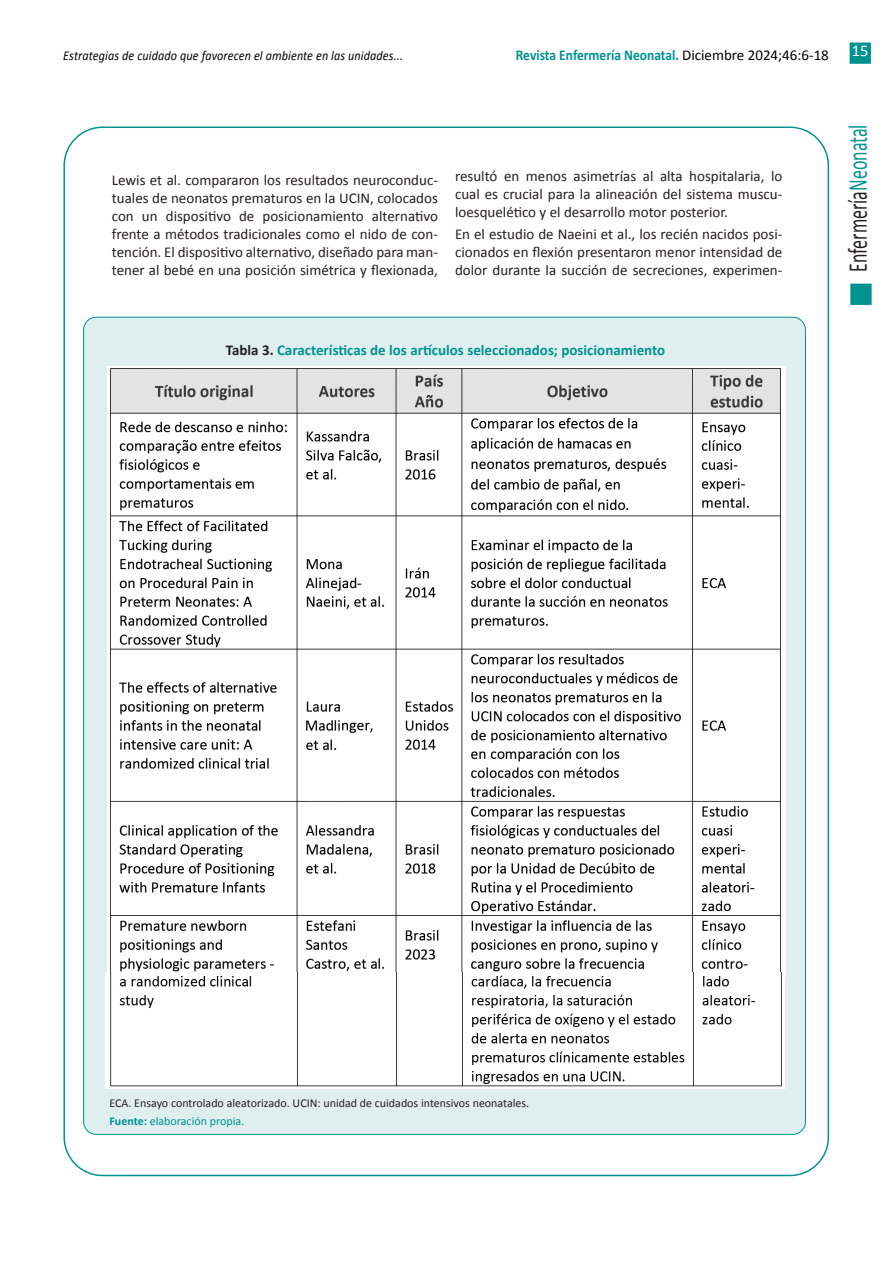
<style>
.page{position:relative;width:893px;height:1263px;background:#fff}
.page>*{position:absolute;margin:0;border:0;box-sizing:border-box;transform-origin:0 0}
.t1{font:27.15px "Calibri";color:#231f20;scale:.66 1}
.t2{font:16.5px "Calibri";color:#fff}
.t3{font:15px/18px "Calibri";color:#231f20;text-align:justify}
.Cuadros_Título{font:700 15px "Calibri";color:#009290}
.Cuadros_Título-2{font:700 15px "Calibri";color:#009290;scale:.9 1}
.t4{font:italic 13.5px "Calibri";letter-spacing:.01em;color:#000;scale:.9 1}
.Pie_x8_cuadros{font:12px "Calibri";color:#231f20}
.Pie_x8_cuadros-2{font:12px "Calibri";color:#009290}
.s1{font-weight:400;color:#000}
.s2{color:#231f20}
.s3{color:#009290}
.s4{font-weight:700}
</style>
<div class="page">
<div style="left:850px;top:284px;width:22px;height:21px;background:#009290;border:2px solid #009290"></div>
<div style="left:850px;top:43px;width:21px;height:21px;background:#009290;border:2px solid #009290"></div>
<div style="left:84px;top:317px;width:721px;height:817px;background:#dfeff0;border-radius:13px"></div>
<img style="left:108px;top:367px;width:678px;height:610px">
<img style="left:106px;top:972px;width:679px;height:117px">
<p class="t4" style="left:63px;top:47px;width:379px">Estrategias de cuidado que favorecen el ambiente en las unidades...</p>
<p class="Cuadros_Título-2" style="left:516px;top:46px;width:349px">Revista Enfermería Neonatal. <span class="s1">Diciembre 2024;46:6-18</span></p>
<p class="t2" style="left:852px;top:40px;width:18px">15</p>
<p class="t3" style="left:112px;top:171px;width:328px">Lewis et al. compararon los resultados neuroconduc&shy;tuales de neonatos prematuros en la UCIN, colocados con un dispositivo de posicionamiento alternativo frente a métodos tradicionales como el nido de con&shy;tención. El dispositivo alternativo, diseñado para man&shy;tener al bebé en una posición simétrica y flexionada,</p>
<p class="t3" style="left:455px;top:167px;width:329px">resultó en menos asimetrías al alta hospitalaria, lo cual es crucial para la alineación del sistema muscu&shy;loesquelético y el desarrollo motor posterior.</p>
<p class="t3" style="left:455px;top:225px;width:329px">En el estudio de Naeini et al., los recién nacidos posi&shy;cionados en flexión presentaron menor intensidad de dolor durante la succión de secreciones, experimen-</p>
<p class="Cuadros_Título" style="left:226px;top:340px;width:441px"><span class="s2">Tabla 3.</span> Características de los artículos seleccionados; posicionamiento</p>
<h1 class="t1" style="left:841px;top:272px;width:225px;rotate:-90deg">Enfermería<span class="s3">Neonatal</span></h1>
<p class="Pie_x8_cuadros" style="left:109px;top:1096px;width:421px">ECA. Ensayo controlado aleatorizado. UCIN: unidad de cuidados intensivos neonatales.</p>
<p class="Pie_x8_cuadros-2" style="left:109px;top:1113px;width:136px"><span class="s4">Fuente:</span> elaboración propia.</p>
</div>
